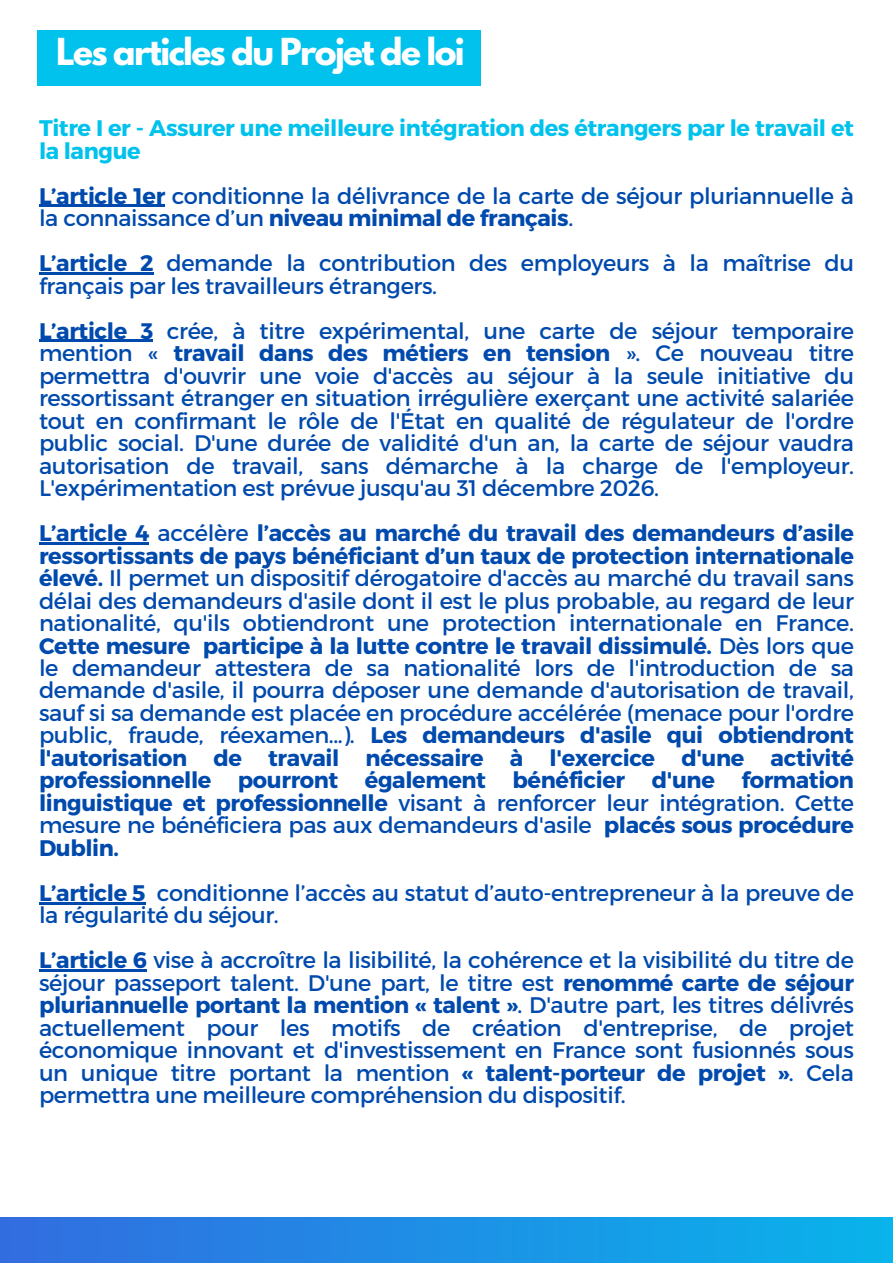
<style>
.page{position:relative;width:893px;height:1264px;background:#fff}
.page>*{position:absolute;margin:0;border:0;box-sizing:border-box;transform-origin:0 0}
.t1{font:700 33px "League Spartan";letter-spacing:-.05em;color:#fff}
.t2{font:22.5px/22.5px "Montserrat";letter-spacing:-.015em;color:#004aad}
.t3{font:700 22.5px/22.5px "Montserrat";letter-spacing:-.015em;color:#00c2ed}
.s1{font-weight:700}
</style>
<div class="page">
<div style="left:0;top:1217px;width:892px;height:45px;background:linear-gradient(to right,#336de0,#09b3eb)"></div>
<div style="left:37px;top:30px;width:443px;height:55px;background:#00c2ed"></div>
<hr style="left:39px;top:205px;width:126px;height:2px;background:#004aad">
<hr style="left:39px;top:272px;width:114px;height:2px;background:#004aad">
<hr style="left:39px;top:340px;width:114px;height:2px;background:#004aad">
<hr style="left:39px;top:542px;width:96px;height:2px;background:#004aad">
<svg style="left:135px;top:542px;width:14px;height:2px"></svg>
<hr style="left:39px;top:902px;width:88px;height:2px;background:#004aad">
<svg style="left:127px;top:902px;width:18px;height:2px"></svg>
<hr style="left:39px;top:969px;width:108px;height:2px;background:#004aad">
<p class="t1" style="left:56px;top:36px;width:410px">Les articles du Projet de loi</p>
<p class="t3" style="left:39px;top:116px;width:816px">Titre I er - Assurer une meilleure intégration des étrangers par le travail et la langue</p>
<p class="t2" style="left:39px;top:183px;width:808px"><span class="s1">L’article 1er</span> conditionne la délivrance de la carte de séjour pluriannuelle à la connaissance d’un <span class="s1">niveau minimal de français</span>.</p>
<p class="t2" style="left:39px;top:251px;width:816px"><span class="s1">L’article 2</span> demande la contribution des employeurs à la maîtrise du français par les travailleurs étrangers.</p>
<p class="t2" style="left:39px;top:318px;width:816px;text-align:justify"><span class="s1">L’article 3</span> crée, à titre expérimental, une carte de séjour temporaire mention « <span class="s1">travail dans des métiers en tension</span> ». Ce nouveau titre permettra d'ouvrir une voie d'accès au séjour à la seule initiative du ressortissant étranger en situation irrégulière exerçant une activité salariée tout en confirmant le rôle de l'État en qualité de régulateur de l'ordre public social. D'une durée de validité d'un an, la carte de séjour vaudra autorisation de travail, sans démarche à la charge de l'employeur.<br>L'expérimentation est prévue jusqu'au 31 décembre 2026.</p>
<p class="t2" style="left:39px;top:520px;width:816px;text-align:justify"><span class="s1">L’article 4</span> accélère <span class="s1">l’accès au marché du travail des demandeurs d’asile ressortissants de pays bénéficiant d’un taux de protection internationale élevé.</span> Il permet un dispositif dérogatoire d'accès au marché du travail sans délai des demandeurs d'asile dont il est le plus probable, au regard de leur nationalité, qu'ils obtiendront une protection internationale en France.<br><span class="s1">Cette mesure participe à la lutte contre le travail dissimulé.</span> Dès lors que le demandeur attestera de sa nationalité lors de l'introduction de sa demande d'asile, il pourra déposer une demande d'autorisation de travail, sauf si sa demande est placée en procédure accélérée (menace pour l'ordre public, fraude, réexamen...). <span class="s1">Les demandeurs d'asile qui obtiendront l'autorisation de travail nécessaire à l'exercice d'une activité professionnelle pourront également bénéficier d'une formation linguistique et professionnelle</span> visant à renforcer leur intégration. Cette mesure ne bénéficiera pas aux demandeurs d'asile <span class="s1">placés sous procédure Dublin.</span></p>
<p class="t2" style="left:39px;top:880px;width:816px"><span class="s1">L’article 5</span> conditionne l’accès au statut d’auto-entrepreneur à la preuve de la régularité du séjour.</p>
<p class="t2" style="left:39px;top:948px;width:816px;text-align:justify"><span class="s1">L’article 6</span> vise à accroître la lisibilité, la cohérence et la visibilité du titre de séjour passeport talent. D'une part, le titre est <span class="s1">renommé carte de séjour pluriannuelle portant la mention « talent »</span>. D'autre part, les titres délivrés actuellement pour les motifs de création d'entreprise, de projet économique innovant et d'investissement en France sont fusionnés sous un unique titre portant la mention <span class="s1">« talent-porteur de projet »</span>. Cela permettra une meilleure compréhension du dispositif.</p>
</div>
